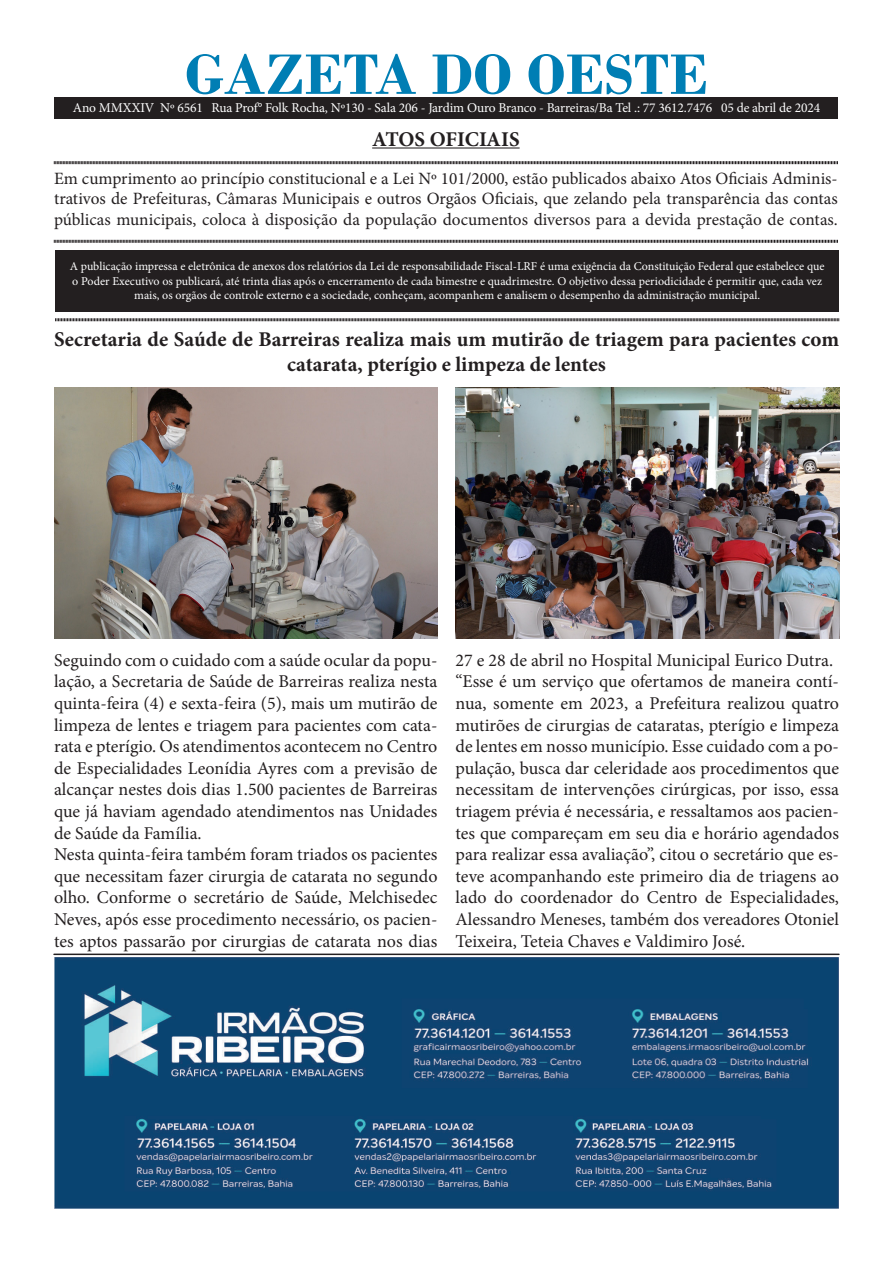
<style>
.page{position:relative;width:893px;height:1263px;background:#fff}
.page>*{position:absolute;margin:0;border:0;box-sizing:border-box;transform-origin:0 0}
.t1{font:700 60px "Bodoni";color:#007eb4}
.t2{font:700 21px/25.2px "Minion Pro";color:#231f20;text-align:center}
.t3{font:18px/21.6px "Minion Pro";color:#231f20;text-align:justify}
.t4{font:17.25px/20.7px "Minion Pro";color:#231f20;text-align:justify}
.t5{font:13.5px "Minion Pro";letter-spacing:-.01em;color:#fff}
.t6{font:12px/14.4px "Minion Pro";color:#fff;text-align:center}
</style>
<div class="page">
<div style="left:55px;top:250px;width:784px;height:61px;background:#231f20"></div>
<hr style="left:372px;top:147px;width:148px;height:2px;background:#231f20">
<svg style="left:54px;top:161px;width:784px;height:4px;background:#908e8e"></svg>
<svg style="left:54px;top:239px;width:784px;height:4px;background:#908e8e"></svg>
<svg style="left:55px;top:318px;width:784px;height:4px;background:#908e8e"></svg>
<div style="left:54px;top:98px;width:784px;height:20px;background:#231f20"></div>
<img style="left:54px;top:387px;width:383px;height:251px">
<img style="left:455px;top:387px;width:384px;height:251px">
<hr style="left:54px;top:953px;width:785px;height:2px;background:#231f20">
<img style="left:54px;top:957px;width:785px;height:252px">
<p class="t1" style="left:185px;top:39px;width:525px">GAZETA DO OESTE</p>
<p class="t2" style="left:372px;top:126px;width:149px">ATOS OFICIAIS</p>
<p class="t4" style="left:54px;top:168px;width:785px">Em cumprimento ao princípio constitucional e a Lei Nº 101/2000, estão publicados abaixo Atos Oficiais Adminis&shy;trativos de Prefeituras, Câmaras Municipais e outros Orgãos Oficiais, que zelando pela transparência das contas públicas municipais, coloca à disposição da população documentos diversos para a devida prestação de contas.</p>
<p class="t6" style="left:70px;top:259px;width:756px">A publicação impressa e eletrônica de anexos dos relatórios da Lei de responsabilidade Fiscal-LRF é uma exigência da Constituição Federal que estabelece que o Poder Executivo os publicará, até trinta dias após o encerramento de cada bimestre e quadrimestre. O objetivo dessa periodicidade é permitir que, cada vez mais, os orgãos de controle externo e a sociedade, conheçam, acompanhem e analisem o desempenho da administração municipal.</p>
<p class="t5" style="left:73px;top:98px;width:749px">Ano MMXXIV Nº 6561 Rua Prof° Folk Rocha, Nº130 - Sala 206 - Jardim Ouro Branco - Barreiras/Ba Tel .: 77 3612.7476 05 de abril de 2024</p>
<p class="t2" style="left:54px;top:326px;width:786px">Secretaria de Saúde de Barreiras realiza mais um mutirão de triagem para pacientes com catarata, pterígio e limpeza de lentes</p>
<p class="t3" style="left:54px;top:649px;width:385px">Seguindo com o cuidado com a saúde ocular da popu&shy;lação, a Secretaria de Saúde de Barreiras realiza nesta quinta-feira (4) e sexta-feira (5), mais um mutirão de limpeza de lentes e triagem para pacientes com cata&shy;rata e pterígio. Os atendimentos acontecem no Centro de Especialidades Leonídia Ayres com a previsão de alcançar nestes dois dias 1.500 pacientes de Barreiras que já haviam agendado atendimentos nas Unidades de Saúde da Família.</p>
<p class="t3" style="left:54px;top:844px;width:385px">Nesta quinta-feira também foram triados os pacientes que necessitam fazer cirurgia de catarata no segundo olho. Conforme o secretário de Saúde, Melchisedec Neves, após esse procedimento necessário, os pacien&shy;tes aptos passarão por cirurgias de catarata nos dias</p>
<p class="t3" style="left:455px;top:649px;width:379px">27 e 28 de abril no Hospital Municipal Eurico Dutra.</p>
<p class="t3" style="left:455px;top:671px;width:385px">“Esse é um serviço que ofertamos de maneira contí&shy;nua, somente em 2023, a Prefeitura realizou quatro mutirões de cirurgias de cataratas, pterígio e limpeza de lentes em nosso município. Esse cuidado com a po&shy;pulação, busca dar celeridade aos procedimentos que necessitam de intervenções cirúrgicas, por isso, essa triagem prévia é necessária, e ressaltamos aos pacien&shy;tes que compareçam em seu dia e horário agendados para realizar essa avaliação”, citou o secretário que es&shy;teve acompanhando este primeiro dia de triagens ao lado do coordenador do Centro de Especialidades, Alessandro Meneses, também dos vereadores Otoniel Teixeira, Teteia Chaves e Valdimiro José.</p>
</div>
